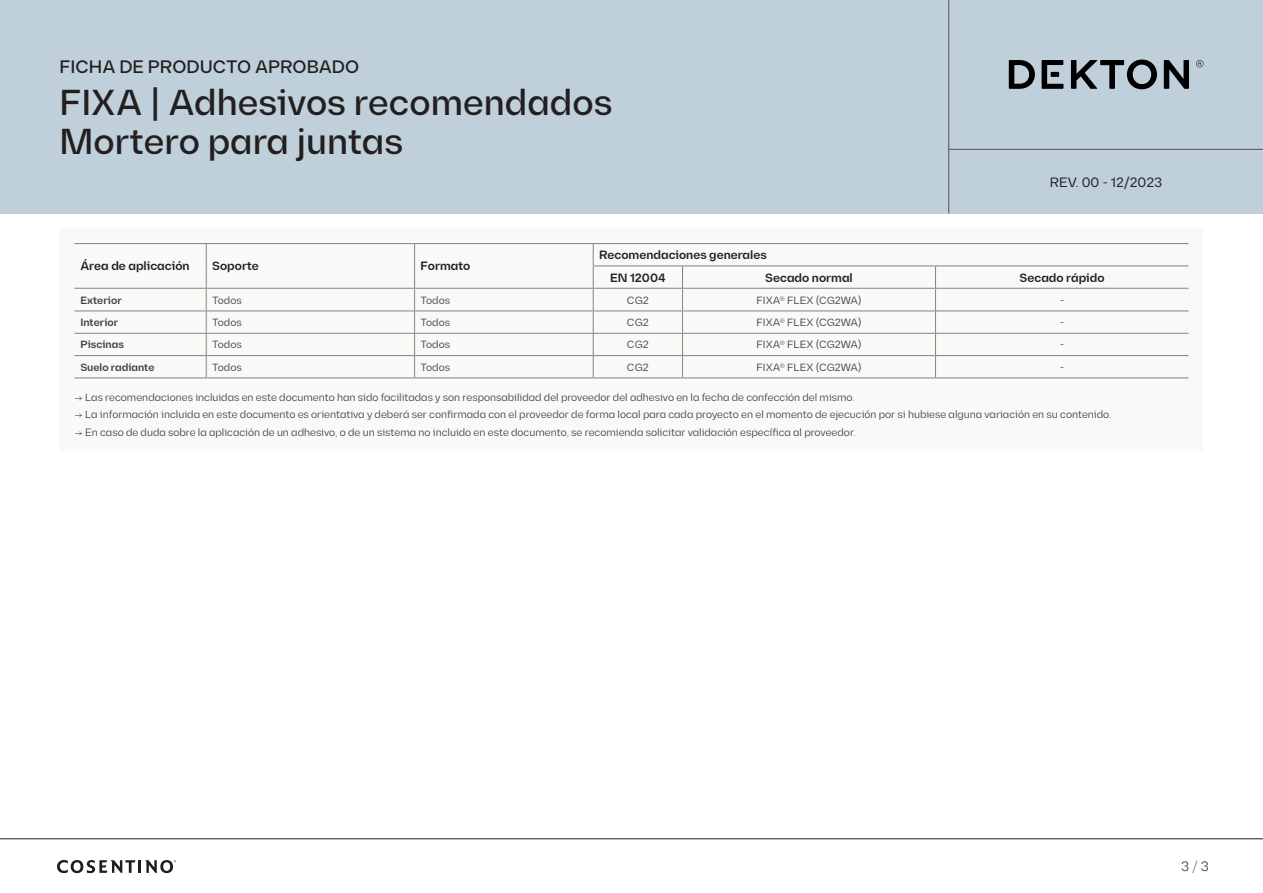
<style>
.page{position:relative;width:1263px;height:893px;background:#fff}
.page>*{position:absolute;margin:0;border:0;box-sizing:border-box;transform-origin:0 0}
.t1{font:500 36px/39px "Diagramm";color:#231f20}
.t2{font:500 18px "Diagramm";color:#231f20}
.t3{font:13.5px "Diagramm";color:#231f20}
.t4{font:300 13.5px "Diagramm";color:#231f20}
.t5{font:600 12px "Diagramm";color:#231f20}
.t6{font:300 10.5px "Diagramm";color:#231f20}
.t7{font:10.5px "Diagramm";color:#4b4c4d}
.t8{font:600 10.5px "Diagramm";color:#3e3e3f}
.s1{font-weight:200}
</style>
<div class="page">
<div style="left:0;top:0;width:1263px;height:213px;background:#bfd0da"></div>
<hr style="left:0;top:838px;width:1263px;height:1px;background:#1c1c1c">
<svg style="left:57px;top:860px;width:119px;height:13px"></svg>
<hr style="left:948px;top:0;width:1px;height:213px;background:#57585a">
<hr style="left:949px;top:149px;width:314px;height:1px;background:#57585a">
<svg style="left:1009px;top:60px;width:26px;height:29px"></svg>
<svg style="left:1071px;top:60px;width:86px;height:29px"></svg>
<svg style="left:1164px;top:60px;width:25px;height:29px"></svg>
<svg style="left:1041px;top:60px;width:22px;height:29px"></svg>
<svg style="left:1196px;top:60px;width:7px;height:7px"></svg>
<div style="left:60px;top:228px;width:1143px;height:222px;background:#f9faf8"></div>
<hr style="left:74px;top:311px;width:132px;height:1px;background:#808285">
<hr style="left:415px;top:311px;width:178px;height:1px;background:#808285">
<hr style="left:593px;top:311px;width:89px;height:1px;background:#808285">
<hr style="left:935px;top:311px;width:253px;height:1px;background:#808285">
<hr style="left:74px;top:333px;width:132px;height:1px;background:#808285">
<hr style="left:415px;top:333px;width:178px;height:1px;background:#808285">
<hr style="left:593px;top:333px;width:89px;height:1px;background:#808285">
<hr style="left:935px;top:333px;width:253px;height:1px;background:#808285">
<hr style="left:74px;top:355px;width:132px;height:1px;background:#808285">
<hr style="left:415px;top:355px;width:178px;height:1px;background:#808285">
<hr style="left:593px;top:355px;width:89px;height:1px;background:#808285">
<hr style="left:935px;top:355px;width:253px;height:1px;background:#808285">
<hr style="left:74px;top:378px;width:132px;height:1px;background:#808285">
<hr style="left:415px;top:378px;width:178px;height:1px;background:#808285">
<hr style="left:593px;top:378px;width:89px;height:1px;background:#808285">
<hr style="left:935px;top:378px;width:253px;height:1px;background:#808285">
<hr style="left:74px;top:243px;width:132px;height:1px;background:#808285">
<hr style="left:206px;top:243px;width:209px;height:1px;background:#808285">
<hr style="left:415px;top:243px;width:178px;height:1px;background:#808285">
<hr style="left:593px;top:243px;width:89px;height:1px;background:#808285">
<hr style="left:682px;top:243px;width:253px;height:1px;background:#808285">
<hr style="left:935px;top:243px;width:253px;height:1px;background:#808285">
<hr style="left:593px;top:266px;width:89px;height:1px;background:#808285">
<svg style="left:593px;top:244px;width:1px;height:134px"></svg>
<hr style="left:682px;top:266px;width:253px;height:1px;background:#808285">
<hr style="left:935px;top:266px;width:253px;height:1px;background:#808285">
<hr style="left:74px;top:288px;width:132px;height:1px;background:#808285">
<hr style="left:206px;top:288px;width:209px;height:1px;background:#808285">
<hr style="left:415px;top:288px;width:178px;height:1px;background:#808285">
<hr style="left:593px;top:288px;width:89px;height:1px;background:#808285">
<hr style="left:682px;top:288px;width:253px;height:1px;background:#808285">
<hr style="left:935px;top:288px;width:253px;height:1px;background:#808285">
<svg style="left:206px;top:244px;width:1px;height:134px"></svg>
<svg style="left:414px;top:244px;width:1px;height:134px"></svg>
<hr style="left:206px;top:311px;width:209px;height:1px;background:#808285">
<hr style="left:206px;top:333px;width:209px;height:1px;background:#808285">
<hr style="left:206px;top:355px;width:209px;height:1px;background:#808285">
<hr style="left:206px;top:378px;width:209px;height:1px;background:#808285">
<svg style="left:682px;top:266px;width:1px;height:112px"></svg>
<svg style="left:935px;top:266px;width:1px;height:112px"></svg>
<hr style="left:682px;top:311px;width:253px;height:1px;background:#808285">
<hr style="left:682px;top:333px;width:253px;height:1px;background:#808285">
<hr style="left:682px;top:355px;width:253px;height:1px;background:#808285">
<hr style="left:682px;top:378px;width:253px;height:1px;background:#808285">
<h2 class="t2" style="left:60px;top:56px;width:301px">FICHA DE PRODUCTO APROBADO</h2>
<h1 class="t1" style="left:60px;top:83px;width:554px">FIXA | Adhesivos recomendados<br>Mortero para juntas</h1>
<p class="t3" style="left:1050px;top:174px;width:114px">REV. 00 - 12/2023</p>
<p class="t5" style="left:80px;top:259px;width:111px">Área de aplicación</p>
<p class="t5" style="left:212px;top:259px;width:48px">Soporte</p>
<p class="t5" style="left:421px;top:259px;width:51px">Formato</p>
<p class="t5" style="left:599px;top:248px;width:169px">Recomendaciones generales</p>
<p class="t5" style="left:610px;top:270px;width:57px">EN 12004</p>
<p class="t5" style="left:765px;top:270px;width:89px">Secado normal</p>
<p class="t5" style="left:1019px;top:270px;width:86px">Secado rápido</p>
<p class="t8" style="left:80px;top:294px;width:43px">Exterior</p>
<p class="t7" style="left:212px;top:294px;width:31px">Todos</p>
<p class="t7" style="left:421px;top:294px;width:31px">Todos</p>
<p class="t7" style="left:627px;top:294px;width:23px">CG2</p>
<p class="t7" style="left:757px;top:294px;width:106px">FIXA® FLEX (CG2WA)</p>
<p class="t7" style="left:1060px;top:294px;width:6px">-</p>
<p class="t8" style="left:80px;top:316px;width:39px">Interior</p>
<p class="t7" style="left:212px;top:316px;width:31px">Todos</p>
<p class="t7" style="left:421px;top:316px;width:31px">Todos</p>
<p class="t7" style="left:627px;top:316px;width:23px">CG2</p>
<p class="t7" style="left:757px;top:316px;width:106px">FIXA® FLEX (CG2WA)</p>
<p class="t7" style="left:1060px;top:316px;width:6px">-</p>
<p class="t8" style="left:80px;top:338px;width:45px">Piscinas</p>
<p class="t7" style="left:212px;top:339px;width:31px">Todos</p>
<p class="t7" style="left:421px;top:339px;width:31px">Todos</p>
<p class="t7" style="left:627px;top:339px;width:23px">CG2</p>
<p class="t7" style="left:757px;top:339px;width:106px">FIXA® FLEX (CG2WA)</p>
<p class="t7" style="left:1060px;top:339px;width:6px">-</p>
<p class="t8" style="left:80px;top:361px;width:76px">Suelo radiante</p>
<p class="t7" style="left:212px;top:361px;width:31px">Todos</p>
<p class="t7" style="left:421px;top:361px;width:31px">Todos</p>
<p class="t7" style="left:627px;top:361px;width:23px">CG2</p>
<p class="t7" style="left:757px;top:361px;width:106px">FIXA® FLEX (CG2WA)</p>
<p class="t7" style="left:1060px;top:361px;width:6px">-</p>
<p class="t6" style="left:74px;top:391px;width:782px">→ Las recomendaciones incluidas en este documento han sido facilitadas y son responsabilidad del proveedor del adhesivo en la fecha de confección del mismo.</p>
<p class="t6" style="left:74px;top:409px;width:1039px">→ La información incluida en este documento es orientativa y deberá ser confirmada con el proveedor de forma local para cada proyecto en el momento de ejecución por si hubiese alguna variación en su contenido.</p>
<p class="t6" style="left:74px;top:426px;width:783px">→ En caso de duda sobre la aplicación de un adhesivo, o de un sistema no incluido en este documento, se recomienda solicitar validación específica al proveedor.</p>
<p class="t4" style="left:1181px;top:859px;width:29px">3 <span class="s1">/</span> 3</p>
</div>
